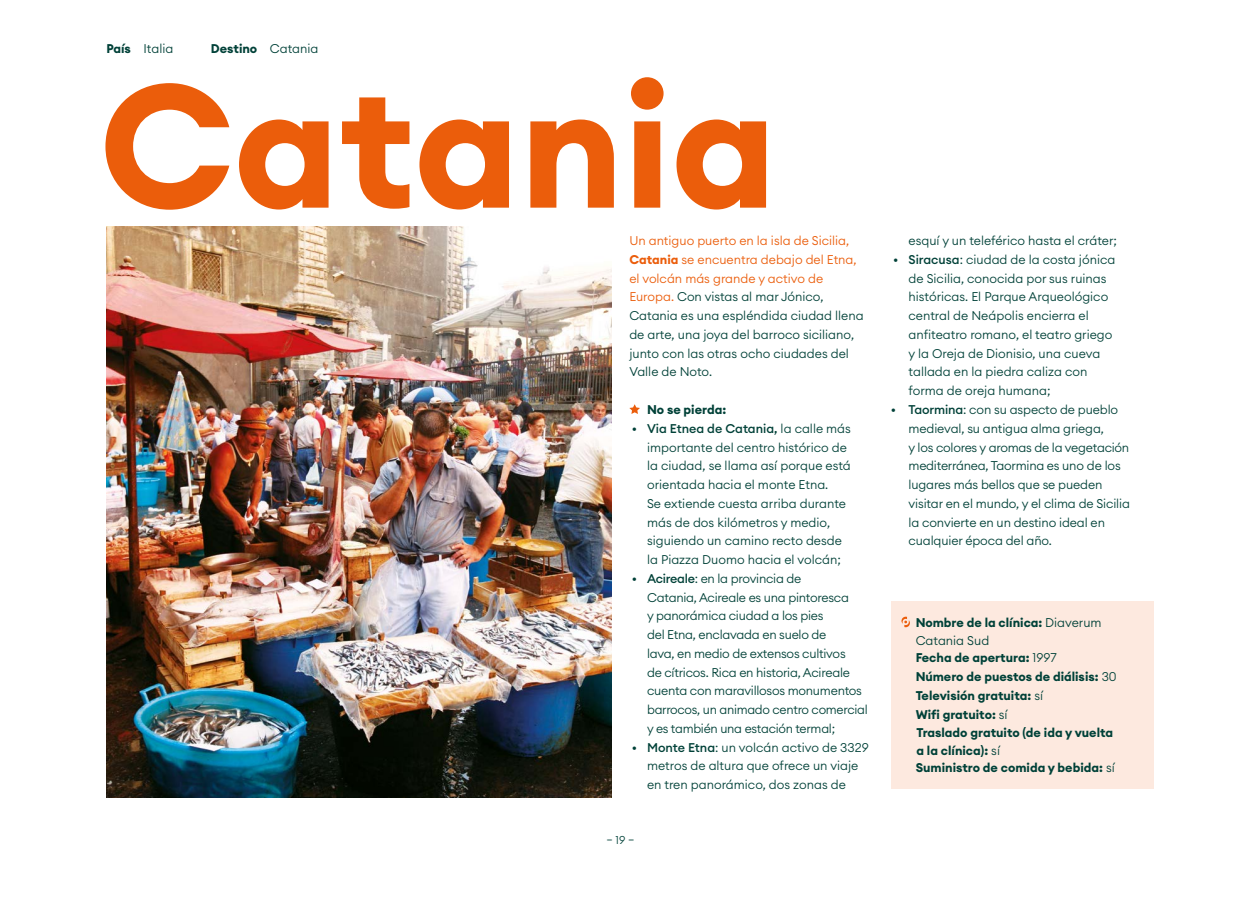
<style>
.page{position:relative;width:1241px;height:904px;background:#fff}
.page>*{position:absolute;margin:0;border:0;box-sizing:border-box;transform-origin:0 0}
.t1{font:700 172.38px "Euclid Circular A";color:#eb5d0b}
.t2{font:300 12.5px/18.8px "Euclid Circular A";letter-spacing:-.005em;color:#004138}
.t3{font:700 12.5px/17.5px "Euclid Circular A";color:#004138}
.t4{font:300 11.25px "Euclid Circular A";color:#004138}
.s1{font-weight:700}
.s2{font-weight:300}
.s3{color:#eb5d0b}
.s4{font-weight:700;color:#eb5d0b}
.s5{font-weight:500}
</style>
<div class="page">
<img style="left:106px;top:226px;width:505px;height:571px">
<div style="left:890px;top:601px;width:263px;height:188px;background:#fde9df"></div>
<svg style="left:901px;top:616px;width:8px;height:11px"></svg>
<svg style="left:629px;top:404px;width:11px;height:10px"></svg>
<p class="t2" style="left:106px;top:39px;width:68px"><span class="s1">País</span> Italia</p>
<p class="t3" style="left:211px;top:40px;width:109px">Destino <span class="s2">Catania</span></p>
<h1 class="t1" style="left:99px;top:35px;width:679px">Catania</h1>
<p class="t2" style="left:629px;top:231px;width:236px"><span class="s3">Un antiguo puerto en la isla de Sicilia, </span><span class="s4">Catania</span> <span class="s3">se encuentra debajo del Etna, el volcán más grande y activo de Europa.</span> Con vistas al mar Jónico, Catania es una espléndida ciudad llena de arte, una joya del barroco siciliano, junto con las otras ocho ciudades del Valle de Noto.</p>
<p class="t3" style="left:647px;top:401px;width:81px">No se pierda:</p>
<p class="t2" style="left:647px;top:419px;width:205px;text-indent:-15px">• <span class="s5">Via Etnea de Catania,</span> la calle más importante del centro histórico de la ciudad, se llama así porque está orientada hacia el monte Etna.<br>Se extiende cuesta arriba durante más de dos kilómetros y medio, siguiendo un camino recto desde la Piazza Duomo hacia el volcán;</p>
<p class="t2" style="left:647px;top:569px;width:222px;text-indent:-15px">• <span class="s5">Acireale</span>: en la provincia de<br>Catania, Acireale es una pintoresca<br>y panorámica ciudad a los pies<br>del Etna, enclavada en suelo de<br>lava, en medio de extensos cultivos<br>de cítricos. Rica en historia, Acireale cuenta con maravillosos monumentos barrocos, un animado centro comercial y es también una estación termal;</p>
<p class="t2" style="left:631px;top:737px;width:238px;text-align:center">• <span class="s5">Monte Etna</span>: un volcán activo de 3329 metros de altura que ofrece un viaje<br>en tren panorámico, dos zonas de</p>
<p class="t4" style="left:606px;top:832px;width:29px">— 19 —</p>
<p class="t2" style="left:908px;top:231px;width:210px">esquí y un teleférico hasta el cráter;</p>
<p class="t2" style="left:908px;top:250px;width:208px;text-indent:-15px">• <span class="s5">Siracusa</span>: ciudad de la costa jónica de Sicilia, conocida por sus ruinas históricas. El Parque Arqueológico central de Neápolis encierra el anfiteatro romano, el teatro griego y la Oreja de Dionisio, una cueva tallada en la piedra caliza con forma de oreja humana;</p>
<p class="t2" style="left:908px;top:400px;width:223px;text-indent:-18px">• <span class="s5">Taormina</span>: con su aspecto de pueblo medieval, su antigua alma griega,<br>y los colores y aromas de la vegetación mediterránea, Taormina es uno de los lugares más bellos que se pueden visitar en el mundo, y el clima de Sicilia la convierte en un destino ideal en cualquier época del año.</p>
<p class="t3" style="left:915px;top:614px;width:187px">Nombre de la clínica: <span class="s2">Diaverum<br>Catania Sud<br></span>Fecha de apertura: <span class="s2">1997</span></p>
<p class="t3" style="left:915px;top:667px;width:202px;line-height:18.8px">Número de puestos de diálisis: <span class="s2">30<br></span>Televisión gratuita: <span class="s2">sí<br></span>Wifi gratuito: <span class="s2">sí<br></span>Traslado gratuito (de ida y vuelta</p>
<p class="t3" style="left:915px;top:741px;width:200px">a la clínica): <span class="s2">sí<br></span>Suministro de comida y bebida: <span class="s2">sí</span></p>
</div>
